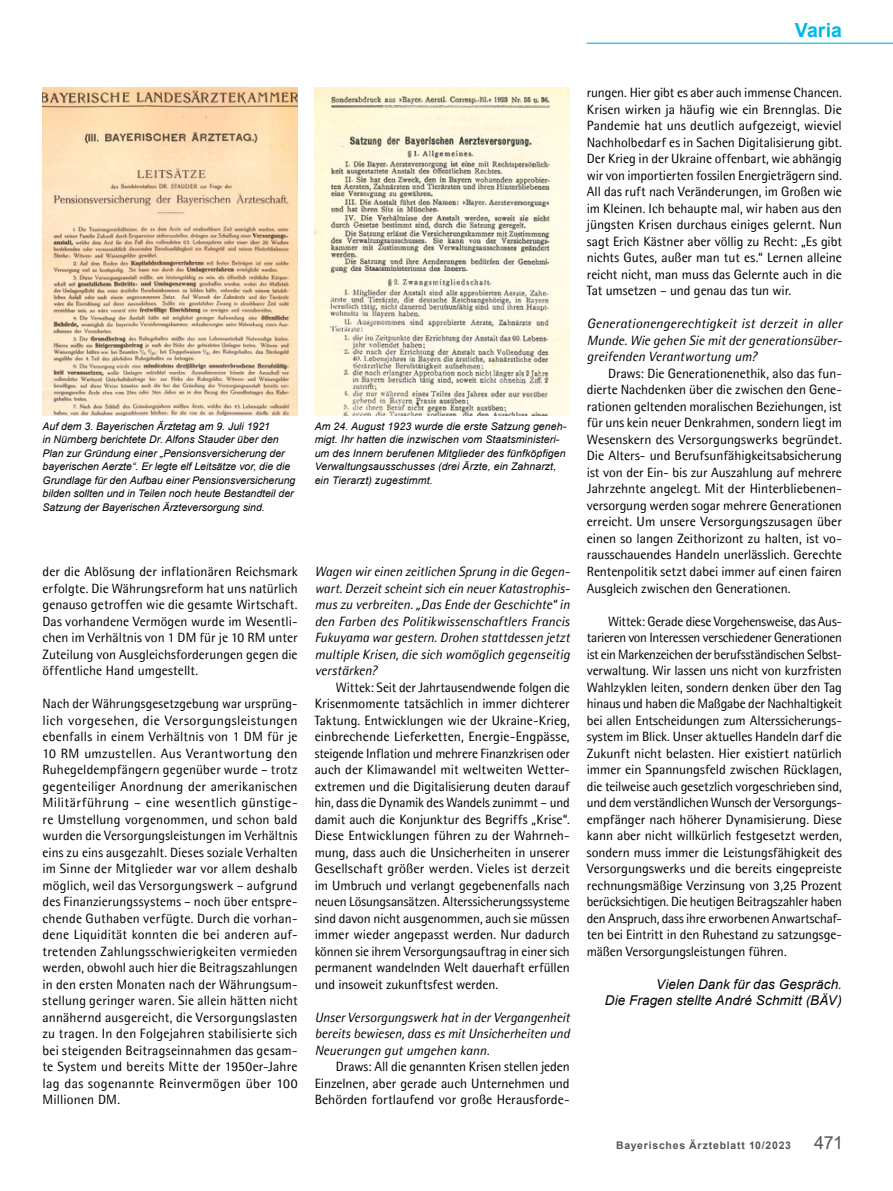
<style>
.page{position:relative;width:893px;height:1191px;background:#fff}
.page>*{position:absolute;margin:0;border:0;box-sizing:border-box;transform-origin:0 0}
.t1{font:700 19.5px "Arial";color:#00b8e6}
.t2{font:18px "Arial";color:#575654}
.t3{font:13.5px/16.5px "Agfa Rotis Semisans";letter-spacing:-.005em;color:#000;text-align:justify}
.t4{font:italic 13.5px/16.5px "Agfa Rotis Semisans";color:#000;text-align:justify}
.t5{font:italic 13.5px/16.5px "Arial";letter-spacing:.01em;color:#000;text-align:right}
.t6{font:italic 10.5px/13.5px "Arial";color:#000}
.t7{font:700 10.5px "Arial";letter-spacing:.07em;color:#575654}
</style>
<div class="page">
<hr style="left:587px;top:43px;width:306px;height:1px;background:#44c1ea">
<img style="left:315px;top:88px;width:255px;height:328px">
<img style="left:43px;top:88px;width:255px;height:328px">
<h1 class="t1" style="left:795px;top:16px;width:49px">Varia</h1>
<p class="t6" style="left:43px;top:419px;width:254px">Auf dem 3. Bayerischen Ärztetag am 9. Juli 1921<br>in Nürnberg berichtete Dr. Alfons Stauder über den Plan zur Gründung einer „Pensionsversicherung der bayerischen Aerzte“. Er legte elf Leitsätze vor, die die Grundlage für den Aufbau einer Pensionsversicherung bilden sollten und in Teilen noch heute Bestandteil der Satzung der Bayerischen Ärzteversorgung sind.</p>
<p class="t3" style="left:43px;top:563px;width:257px">der die Ablösung der inflationären Reichsmark erfolgte. Die Währungsreform hat uns natürlich genauso getroffen wie die gesamte Wirtschaft.<br>Das vorhandene Vermögen wurde im Wesentli&shy;chen im Verhältnis von 1 DM für je 10 RM unter Zuteilung von Ausgleichsforderungen gegen die öffentliche Hand umgestellt.</p>
<p class="t3" style="left:43px;top:695px;width:257px">Nach der Währungsgesetzgebung war ursprüng&shy;lich vorgesehen, die Versorgungsleistungen ebenfalls in einem Verhältnis von 1 DM für je 10 RM umzustellen. Aus Verantwortung den Ruhegeldempfängern gegenüber wurde – trotz gegenteiliger Anordnung der amerikanischen Militärführung – eine wesentlich günstige&shy;re Umstellung vorgenommen, und schon bald wurden die Versorgungsleistungen im Verhältnis eins zu eins ausgezahlt. Dieses soziale Verhalten im Sinne der Mitglieder war vor allem deshalb möglich, weil das Versorgungswerk – aufgrund des Finanzierungssystems – noch über entspre&shy;chende Guthaben verfügte. Durch die vorhan&shy;dene Liquidität konnten die bei anderen auf&shy;tretenden Zahlungsschwierigkeiten vermieden werden, obwohl auch hier die Beitragszahlungen in den ersten Monaten nach der Währungsum&shy;stellung geringer waren. Sie allein hätten nicht annähernd ausgereicht, die Versorgungslasten zu tragen. In den Folgejahren stabilisierte sich bei steigenden Beitragseinnahmen das gesam&shy;te System und bereits Mitte der 1950er-Jahre lag das sogenannte Reinvermögen über 100<br>Millionen DM.</p>
<p class="t6" style="left:315px;top:419px;width:253px">Am 24. August 1923 wurde die erste Satzung geneh&shy;migt. Ihr hatten die inzwischen vom Staatsministeri&shy;um des Innern berufenen Mitglieder des fünfköpfigen Verwaltungsausschusses (drei Ärzte, ein Zahnarzt, ein Tierarzt) zugestimmt.</p>
<p class="t4" style="left:315px;top:563px;width:257px">Wagen wir einen zeitlichen Sprung in die Gegen&shy;wart. Derzeit scheint sich ein neuer Katastrophis&shy;mus zu verbreiten. „Das Ende der Geschichte“ in den Farben des Politikwissenschaftlers Francis Fukuyama war gestern. Drohen stattdessen jetzt multiple Krisen, die sich womöglich gegenseitig verstärken?</p>
<p class="t3" style="left:315px;top:678px;width:257px;text-indent:21px">Wittek: Seit der Jahrtausendwende folgen die Krisenmomente tatsächlich in immer dichterer Taktung. Entwicklungen wie der Ukraine-Krieg, einbrechende Lieferketten, Energie-Engpässe, steigende Inflation und mehrere Finanzkrisen oder auch der Klimawandel mit weltweiten Wetter&shy;extremen und die Digitalisierung deuten darauf hin, dass die Dynamik des Wandels zunimmt – und damit auch die Konjunktur des Begriffs „Krise“.<br>Diese Entwicklungen führen zu der Wahrneh&shy;mung, dass auch die Unsicherheiten in unserer Gesellschaft größer werden. Vieles ist derzeit im Umbruch und verlangt gegebenenfalls nach neuen Lösungsansätzen. Alterssicherungssysteme sind davon nicht ausgenommen, auch sie müssen immer wieder angepasst werden. Nur dadurch können sie ihrem Versorgungsauftrag in einer sich permanent wandelnden Welt dauerhaft erfüllen und insoweit zukunftsfest werden.</p>
<p class="t4" style="left:315px;top:1008px;width:257px">Unser Versorgungswerk hat in der Vergangenheit bereits bewiesen, dass es mit Unsicherheiten und Neuerungen gut umgehen kann.</p>
<p class="t3" style="left:315px;top:1058px;width:257px;text-indent:21px">Draws: All die genannten Krisen stellen jeden Einzelnen, aber gerade auch Unternehmen und Behörden fortlaufend vor große Herausforde-</p>
<p class="t3" style="left:587px;top:84px;width:257px">rungen. Hier gibt es aber auch immense Chancen.<br>Krisen wirken ja häufig wie ein Brennglas. Die Pandemie hat uns deutlich aufgezeigt, wieviel Nachholbedarf es in Sachen Digitalisierung gibt.<br>Der Krieg in der Ukraine offenbart, wie abhängig wir von importierten fossilen Energieträgern sind.<br>All das ruft nach Veränderungen, im Großen wie im Kleinen. Ich behaupte mal, wir haben aus den jüngsten Krisen durchaus einiges gelernt. Nun sagt Erich Kästner aber völlig zu Recht: „Es gibt nichts Gutes, außer man tut es.“ Lernen alleine reicht nicht, man muss das Gelernte auch in die Tat umsetzen – und genau das tun wir.</p>
<p class="t4" style="left:587px;top:315px;width:257px">Generationengerechtigkeit ist derzeit in aller Munde. Wie gehen Sie mit der generationsüber&shy;greifenden Verantwortung um?</p>
<p class="t3" style="left:587px;top:365px;width:257px;text-indent:21px">Draws: Die Generationenethik, also das fun&shy;dierte Nachdenken über die zwischen den Gene&shy;rationen geltenden moralischen Beziehungen, ist für uns kein neuer Denkrahmen, sondern liegt im Wesenskern des Versorgungswerks begründet.<br>Die Alters- und Berufsunfähigkeitsabsicherung ist von der Ein- bis zur Auszahlung auf mehrere Jahrzehnte angelegt. Mit der Hinterbliebenen&shy;versorgung werden sogar mehrere Generationen erreicht. Um unsere Versorgungszusagen über einen so langen Zeithorizont zu halten, ist vo&shy;rausschauendes Handeln unerlässlich. Gerechte Rentenpolitik setzt dabei immer auf einen fairen Ausgleich zwischen den Generationen.</p>
<p class="t3" style="left:587px;top:612px;width:257px;text-indent:21px">Wittek: Gerade diese Vorgehensweise, das Aus&shy;tarieren von Interessen verschiedener Generationen ist ein Markenzeichen der berufsständischen Selbst&shy;verwaltung. Wir lassen uns nicht von kurzfristen Wahlzyklen leiten, sondern denken über den Tag hinaus und haben die Maßgabe der Nachhaltigkeit bei allen Entscheidungen zum Alterssicherungs&shy;system im Blick. Unser aktuelles Handeln darf die Zukunft nicht belasten. Hier existiert natürlich immer ein Spannungsfeld zwischen Rücklagen, die teilweise auch gesetzlich vorgeschrieben sind, und dem verständlichen Wunsch der Versorgungs&shy;empfänger nach höherer Dynamisierung. Diese kann aber nicht willkürlich festgesetzt werden, sondern muss immer die Leistungsfähigkeit des Versorgungswerks und die bereits eingepreiste rechnungsmäßige Verzinsung von 3,25 Prozent berücksichtigen. Die heutigen Beitragszahler haben den Anspruch, dass ihre erworbenen Anwartschaf&shy;ten bei Eintritt in den Ruhestand zu satzungsge&shy;mäßen Versorgungsleistungen führen.</p>
<p class="t5" style="left:605px;top:975px;width:239px">Vielen Dank für das Gespräch.<br>Die Fragen stellte André Schmitt (BÄV)</p>
<p class="t7" style="left:616px;top:1137px;width:176px">Bayerisches Ärzteblatt 10/2023</p>
<h2 class="t2" style="left:814px;top:1130px;width:30px">471</h2>
</div>
